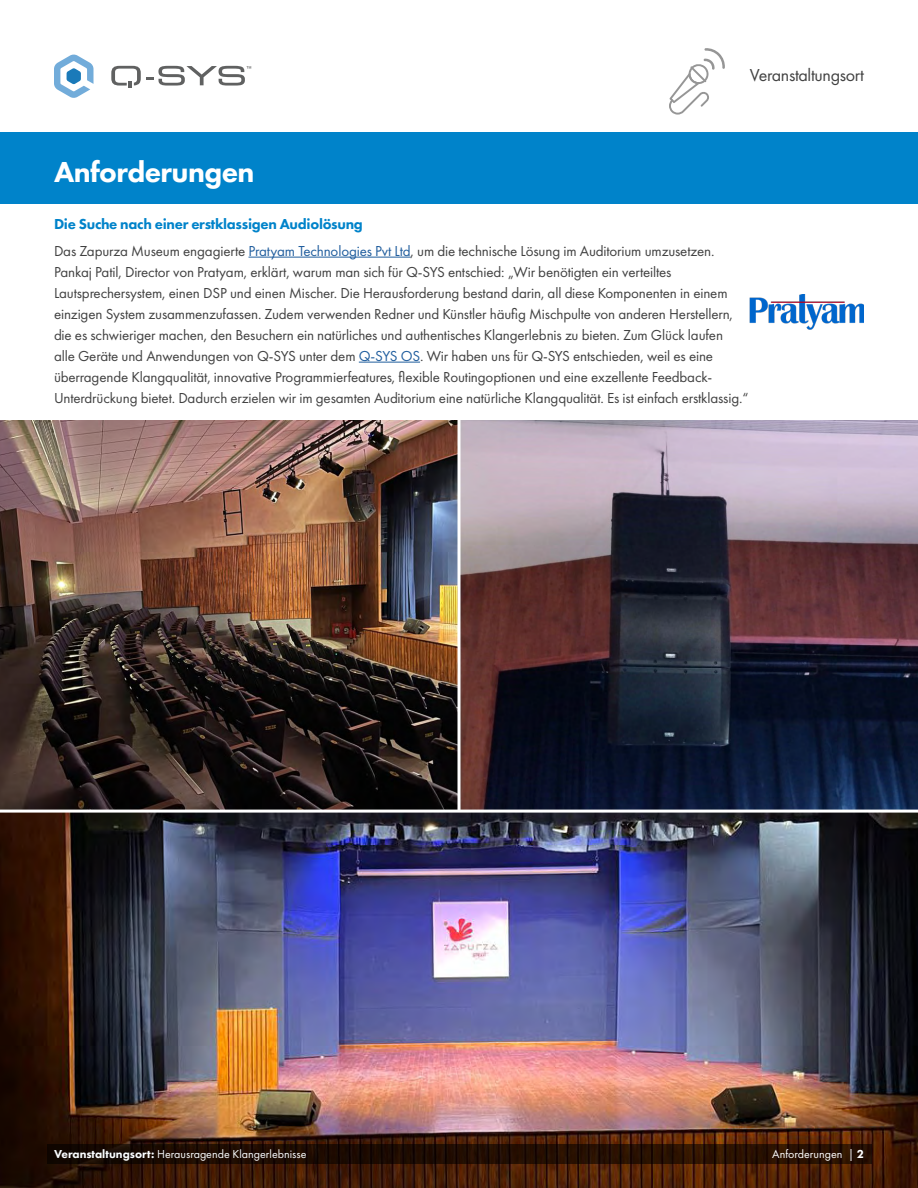
<style>
.page{position:relative;width:918px;height:1188px;background:#fff}
.page>*{position:absolute;margin:0;border:0;box-sizing:border-box;transform-origin:0 0}
.t1{font:800 30px "Futura PT";letter-spacing:-.02em;color:#fff}
.t2{font:18px "Futura PT";letter-spacing:-.02em;color:#424242}
.t3{font:15px/21px "Futura PT";letter-spacing:-.01em;color:#414141}
.t4{font:800 15px "Futura PT";letter-spacing:-.02em;color:#0083ca}
.t5{font:12px "Futura PT";color:#fafdff}
.t6{font:12px "Futura PT";color:#fff}
.s1{color:#215e9e}
.s2{font-weight:800}
</style>
<div class="page">
<img style="left:0;top:421px;width:918px;height:767px">
<hr style="left:458px;top:414px;width:2px;height:397px;background:#fff">
<hr style="left:0;top:810px;width:918px;height:3px;background:#fff">
<svg style="left:47px;top:1145px;width:824px;height:19px;background:#200c02"></svg>
<div style="left:0;top:132px;width:918px;height:72px;background:#0083ca"></div>
<hr style="left:249px;top:257px;width:162px;height:1px;background:#215e9e">
<hr style="left:359px;top:362px;width:61px;height:1px;background:#215e9e">
<img style="left:749px;top:295px;width:115px;height:35px">
<svg style="left:54px;top:54px;width:40px;height:44px"></svg>
<svg style="left:111px;top:66px;width:140px;height:22px"></svg>
<svg style="left:669px;top:48px;width:56px;height:67px"></svg>
<h1 class="t1" style="left:54px;top:153px;width:202px">Anforderungen</h1>
<p class="t4" style="left:54px;top:214px;width:310px">Die Suche nach einer erstklassigen Audiolösung</p>
<p class="t2" style="left:750px;top:65px;width:116px">Veranstaltungsort</p>
<p class="t3" style="left:54px;top:240px;width:696px">Das Zapurza Museum engagierte <span class="s1">Pratyam Technologies Pvt Ltd</span>, um die technische Lösung im Auditorium umzusetzen.<br>Pankaj Patil, Director von Pratyam, erklärt, warum man sich für Q-SYS entschied: „Wir benötigten ein verteiltes Lautsprechersystem, einen DSP und einen Mischer. Die Herausforderung bestand darin, all diese Komponenten in einem einzigen System zusammenzufassen. Zudem verwenden Redner und Künstler häufig Mischpulte von anderen Herstellern, die es schwieriger machen, den Besuchern ein natürliches und authentisches Klangerlebnis zu bieten. Zum Glück laufen<br>alle Geräte und Anwendungen von Q-SYS unter dem <span class="s1">Q-SYS OS</span>. Wir haben uns für Q-SYS entschieden, weil es eine überragende Klangqualität, innovative Programmierfeatures, flexible Routingoptionen und eine exzellente Feedback-Unterdrückung bietet. Dadurch erzielen wir im gesamten Auditorium eine natürliche Klangqualität. Es ist einfach erstklassig.“</p>
<p class="t5" style="left:54px;top:1147px;width:254px"><span class="s2">Veranstaltungsort:</span> Herausragende Klangerlebnisse</p>
<p class="t6" style="left:772px;top:1147px;width:93px">Anforderungen | <span class="s2">2</span></p>
</div>
